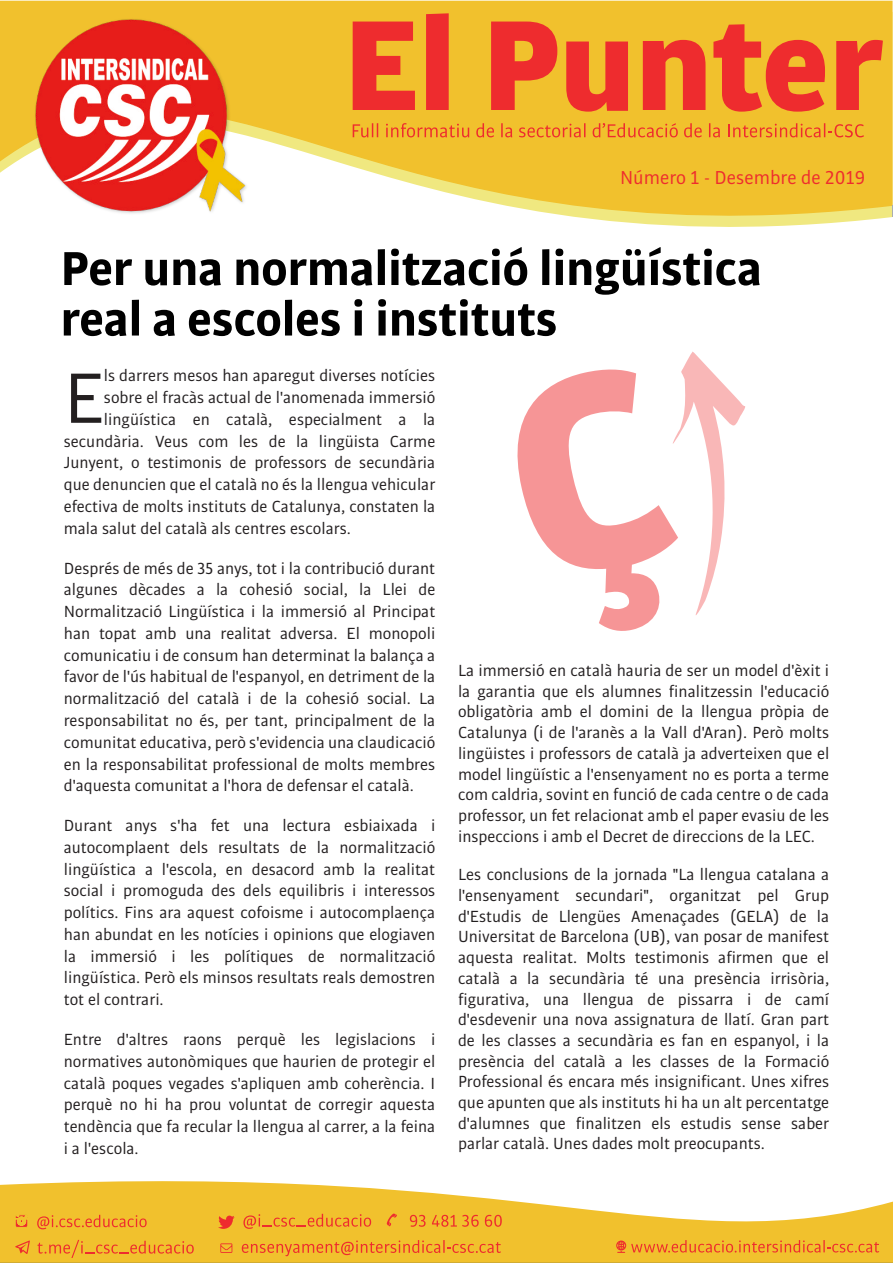
<style>
.page{position:relative;width:893px;height:1263px;background:#fff}
.page>*{position:absolute;margin:0;border:0;box-sizing:border-box;transform-origin:0 0}
.t1{font:76.05px "Bulo";color:#231f20}
.t2{font:700 50.85px/50.6px "Bulo";color:#000}
.t3{font:19.95px "Bulo";color:#ee2c2e}
.t4{font:17.25px/21.8px "Bulo";color:#231f20;text-align:justify}
</style>
<div class="page">
<svg style="left:0;top:1px;width:892px;height:226px;fill:#f1c12d"></svg>
<svg style="left:353px;top:22px;width:62px;height:88px;background:#ee552d"></svg>
<svg style="left:426px;top:13px;width:23px;height:97px;background:#ee2f2d"></svg>
<svg style="left:491px;top:22px;width:66px;height:88px;background:#ee5c2d"></svg>
<svg style="left:566px;top:42px;width:62px;height:70px;background:#ee4f2d"></svg>
<svg style="left:643px;top:40px;width:62px;height:70px;background:#ee4f2d"></svg>
<svg style="left:713px;top:24px;width:112px;height:88px;background:#ef6d2d"></svg>
<svg style="left:836px;top:40px;width:47px;height:70px;background:#ef672d"></svg>
<svg style="left:353px;top:123px;width:25px;height:14px"></svg>
<svg style="left:386px;top:123px;width:83px;height:14px"></svg>
<svg style="left:476px;top:123px;width:18px;height:14px"></svg>
<svg style="left:501px;top:123px;width:11px;height:14px"></svg>
<svg style="left:519px;top:123px;width:66px;height:14px"></svg>
<svg style="left:593px;top:123px;width:85px;height:14px"></svg>
<svg style="left:684px;top:123px;width:18px;height:14px"></svg>
<svg style="left:709px;top:123px;width:11px;height:14px"></svg>
<svg style="left:728px;top:123px;width:136px;height:14px;background:#f09c2d"></svg>
<img style="left:33px;top:18px;width:216px;height:197px">
<svg style="left:517px;top:369px;width:136px;height:262px"></svg>
<svg style="left:637px;top:351px;width:108px;height:267px"></svg>
<svg style="left:0;top:1181px;width:893px;height:82px;fill:#f1c12d"></svg>
<svg style="left:15px;top:1214px;width:13px;height:14px"></svg>
<svg style="left:387px;top:1213px;width:10px;height:13px"></svg>
<svg style="left:15px;top:1240px;width:15px;height:14px"></svg>
<svg style="left:220px;top:1243px;width:12px;height:10px"></svg>
<svg style="left:242px;top:1240px;width:259px;height:16px;background:#f0a32d"></svg>
<svg style="left:218px;top:1215px;width:17px;height:14px"></svg>
<svg style="left:243px;top:1214px;width:128px;height:15px;background:#f0a22d"></svg>
<svg style="left:616px;top:1240px;width:263px;height:13px;background:#f09e2d"></svg>
<svg style="left:38px;top:1240px;width:156px;height:18px;background:#f0a92d"></svg>
<svg style="left:410px;top:1215px;width:16px;height:12px"></svg>
<svg style="left:432px;top:1215px;width:47px;height:12px"></svg>
<svg style="left:485px;top:1215px;width:17px;height:12px"></svg>
<svg style="left:37px;top:1215px;width:110px;height:14px;background:#f0a12d"></svg>
<hr style="left:892px;top:1202px;width:1px;height:61px;background:#455052">
<p class="t3" style="left:620px;top:169px;width:247px">Número 1 - Desembre de 2019</p>
<h2 class="t2" style="left:61px;top:247px;width:703px">Per una normalització lingüística real a escoles i instituts</h2>
<h1 class="t1" style="left:64px;top:366px;width:42px">E</h1>
<p class="t4" style="left:104px;top:366px;width:333px">ls darrers mesos han aparegut diverses notícies</p>
<p class="t4" style="left:104px;top:388px;width:333px">sobre el fracàs actual de l'anomenada immersió</p>
<p class="t4" style="left:104px;top:410px;width:333px">lingüística en català, especialment a la</p>
<p class="t4" style="left:64px;top:431px;width:373px">secundària. Veus com les de la lingüista Carme</p>
<p class="t4" style="left:64px;top:453px;width:373px">Junyent, o testimonis de professors de secundària</p>
<p class="t4" style="left:64px;top:475px;width:373px">que denuncien que el català no és la llengua vehicular</p>
<p class="t4" style="left:64px;top:497px;width:373px">efectiva de molts instituts de Catalunya, constaten la</p>
<p class="t4" style="left:64px;top:519px;width:289px">mala salut del català als centres escolars.</p>
<p class="t4" style="left:64px;top:558px;width:373px">Després de més de 35 anys, tot i la contribució durant algunes dècades a la cohesió social, la Llei de Normalització Lingüística i la immersió al Principat han topat amb una realitat adversa. El monopoli comunicatiu i de consum han determinat la balança a favor de l'ús habitual de l'espanyol, en detriment de la normalització del català i de la cohesió social. La responsabilitat no és, per tant, principalment de la comunitat educativa, però s'evidencia una claudicació en la responsabilitat professional de molts membres d'aquesta comunitat a l'hora de defensar el català.</p>
<p class="t4" style="left:64px;top:816px;width:373px">Durant anys s'ha fet una lectura esbiaixada i autocomplaent dels resultats de la normalització lingüística a l'escola, en desacord amb la realitat social i promoguda des dels equilibris i interessos polítics. Fins ara aquest cofoisme i autocomplaença han abundat en les notícies i opinions que elogiaven la immersió i les polítiques de normalització lingüística. Però els minsos resultats reals demostren tot el contrari.</p>
<p class="t4" style="left:64px;top:1030px;width:373px">Entre d'altres raons perquè les legislacions i normatives autonòmiques que haurien de protegir el català poques vegades s'apliquen amb coherència. I perquè no hi ha prou voluntat de corregir aquesta tendència que fa recular la llengua al carrer, a la feina i a l'escola.</p>
<p class="t4" style="left:458px;top:661px;width:373px;line-height:20.7px">La immersió en català hauria de ser un model d'èxit i la garantia que els alumnes finalitzessin l'educació obligatòria amb el domini de la llengua pròpia de Catalunya (i de l'aranès a la Vall d'Aran). Però molts lingüistes i professors de català ja adverteixen que el model lingüístic a l'ensenyament no es porta a terme com caldria, sovint en funció de cada centre o de cada professor, un fet relacionat amb el paper evasiu de les inspeccions i amb el Decret de direccions de la LEC.</p>
<p class="t4" style="left:458px;top:866px;width:373px;line-height:20.7px">Les conclusions de la jornada "La llengua catalana a l'ensenyament secundari", organitzat pel Grup d'Estudis de Llengües Amenaçades (GELA) de la Universitat de Barcelona (UB), van posar de manifest aquesta realitat. Molts testimonis afirmen que el català a la secundària té una presència irrisòria, figurativa, una llengua de pissarra i de camí d'esdevenir una nova assignatura de llatí. Gran part de les classes a secundària es fan en espanyol, i la presència del català a les classes de la Formació Professional és encara més insignificant. Unes xifres que apunten que als instituts hi ha un alt percentatge d'alumnes que finalitzen els estudis sense saber parlar català. Unes dades molt preocupants.</p>
</div>
